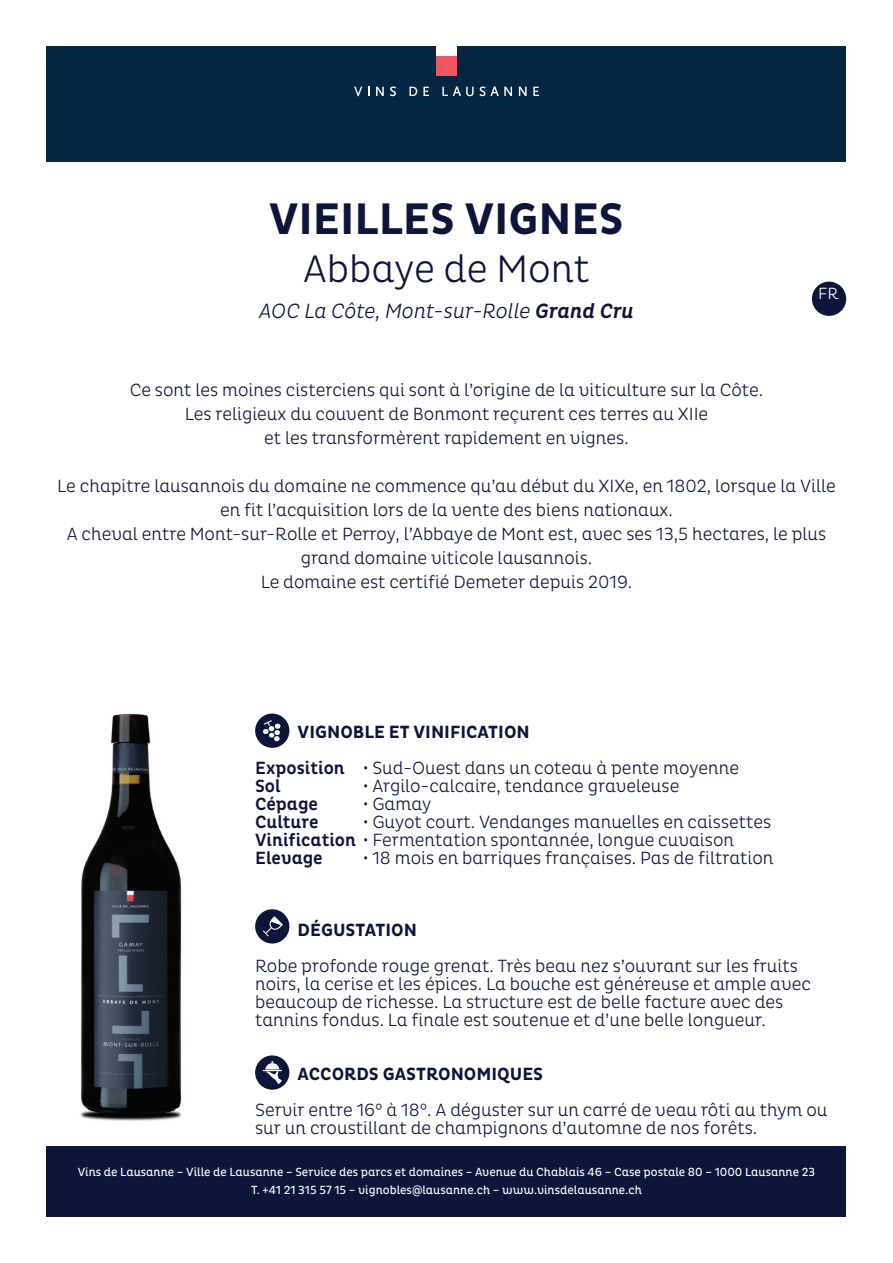
<style>
.page{position:relative;width:893px;height:1263px;background:#fff}
.page>*{position:absolute;margin:0;border:0;box-sizing:border-box;transform-origin:0 0}
.t1{font:700 45px "Pluto Cond";color:#0d153b}
.t2{font:300 39px "Pluto Cond";color:#0d153b}
.t3{font:italic 300 21px "Pluto Cond";color:#0d153b}
.t4{font:300 18px/18px "Pluto Cond";color:#0d153b}
.t5{font:700 18px "Pluto Cond";color:#0d153b}
.t6{font:500 18px "Pluto Cond";color:#0d153b}
.t7{font:300 16.5px "Pluto Cond";color:#fff}
.t8{font:12px/18px "Pluto Cond";color:#fff;text-align:center}
.s1{font-weight:500}
.s2{font-weight:700}
</style>
<div class="page">
<img style="left:80px;top:713px;width:102px;height:408px">
<div style="left:47px;top:47px;width:799px;height:115px;background:#032743"></div>
<div style="left:47px;top:1146px;width:799px;height:70px;background:#0d153b"></div>
<div style="left:255px;top:713px;width:34px;height:35px;background:#0d153b;border-radius:50%"></div>
<svg style="left:263px;top:720px;width:17px;height:21px"></svg>
<div style="left:255px;top:909px;width:34px;height:34px;background:#0d153b;border-radius:50%"></div>
<svg style="left:263px;top:916px;width:20px;height:20px"></svg>
<div style="left:255px;top:1055px;width:34px;height:35px;background:#0d153b;border-radius:50%"></div>
<svg style="left:263px;top:1061px;width:19px;height:23px"></svg>
<div style="left:812px;top:282px;width:34px;height:34px;background:#0d153b;border-radius:50%"></div>
<svg style="left:390px;top:87px;width:6px;height:9px"></svg>
<svg style="left:409px;top:87px;width:8px;height:9px"></svg>
<svg style="left:376px;top:87px;width:8px;height:9px"></svg>
<svg style="left:354px;top:87px;width:8px;height:9px"></svg>
<svg style="left:423px;top:87px;width:6px;height:9px"></svg>
<svg style="left:519px;top:87px;width:8px;height:9px"></svg>
<svg style="left:533px;top:87px;width:6px;height:9px"></svg>
<svg style="left:442px;top:86px;width:70px;height:10px"></svg>
<div style="left:436px;top:56px;width:21px;height:20px;background:#f05661"></div>
<div style="left:436px;top:46px;width:21px;height:10px;background:#fff"></div>
<h1 class="t1" style="left:269px;top:193px;width:356px">VIEILLES VIGNES</h1>
<h2 class="t2" style="left:303px;top:247px;width:288px">Abbaye de Mont</h2>
<p class="t3" style="left:259px;top:299px;width:376px">AOC La Côte, Mont-sur-Rolle <span class="s1">Grand Cru</span></p>
<p class="t7" style="left:818px;top:284px;width:22px">FR</p>
<p class="t4" style="left:130px;top:378px;width:635px;line-height:24px;text-align:center">Ce sont les moines cisterciens qui sont à l’origine de la viticulture sur la Côte.<br>Les religieux du couvent de Bonmont reçurent ces terres au XIIe<br>et les transformèrent rapidement en vignes.</p>
<p class="t4" style="left:57px;top:474px;width:780px;line-height:24px;text-align:center">Le chapitre lausannois du domaine ne commence qu’au début du XIXe, en 1802, lorsque la Ville en fit l’acquisition lors de la vente des biens nationaux.<br>A cheval entre Mont-sur-Rolle et Perroy, l’Abbaye de Mont est, avec ses 13,5 hectares, le plus grand domaine viticole lausannois.<br>Le domaine est certifié Demeter depuis 2019.</p>
<p class="t4" style="left:255px;top:714px;width:486px;line-height:36px;text-indent:43px"><span class="s2">VIGNOBLE ET VINIFICATION<br></span><span class="s1">Exposition</span> • Sud-Ouest dans un coteau à pente moyenne</p>
<p class="t6" style="left:255px;top:776px;width:27px">Sol</p>
<p class="t4" style="left:363px;top:777px;width:318px">• Argilo-calcaire, tendance graveleuse</p>
<p class="t6" style="left:255px;top:794px;width:64px">Cépage</p>
<p class="t4" style="left:363px;top:795px;width:70px">• Gamay</p>
<p class="t6" style="left:255px;top:812px;width:65px">Culture</p>
<p class="t4" style="left:255px;top:813px;width:518px;text-indent:108px">• Guyot court. Vendanges manuelles en caissettes<br><span class="s1">Vinification</span> • Fermentation spontannée, longue cuvaison<br><span class="s1">Elevage</span></p>
<p class="t4" style="left:363px;top:849px;width:412px">• 18 mois en barriques françaises. Pas de filtration</p>
<p class="t5" style="left:298px;top:920px;width:121px">DÉGUSTATION</p>
<p class="t4" style="left:255px;top:957px;width:557px">Robe profonde rouge grenat. Très beau nez s’ouvrant sur les fruits noirs, la cerise et les épices. La bouche est généreuse et ample avec beaucoup de richesse. La structure est de belle facture avec des tannins fondus. La finale est soutenue et d’une belle longueur.</p>
<p class="t5" style="left:298px;top:1064px;width:247px">ACCORDS GASTRONOMIQUES</p>
<p class="t4" style="left:255px;top:1101px;width:574px">Servir entre 16° à 18°. A déguster sur un carré de veau rôti au thym ou sur un croustillant de champignons d’automne de nos forêts.</p>
<p class="t8" style="left:78px;top:1163px;width:739px">Vins de Lausanne – Ville de Lausanne – Service des parcs et domaines – Avenue du Chablais 46 – Case postale 80 – 1000 Lausanne 23<br>T. +41 21 315 57 15 – vignobles@lausanne.ch – www.vinsdelausanne.ch</p>
</div>
